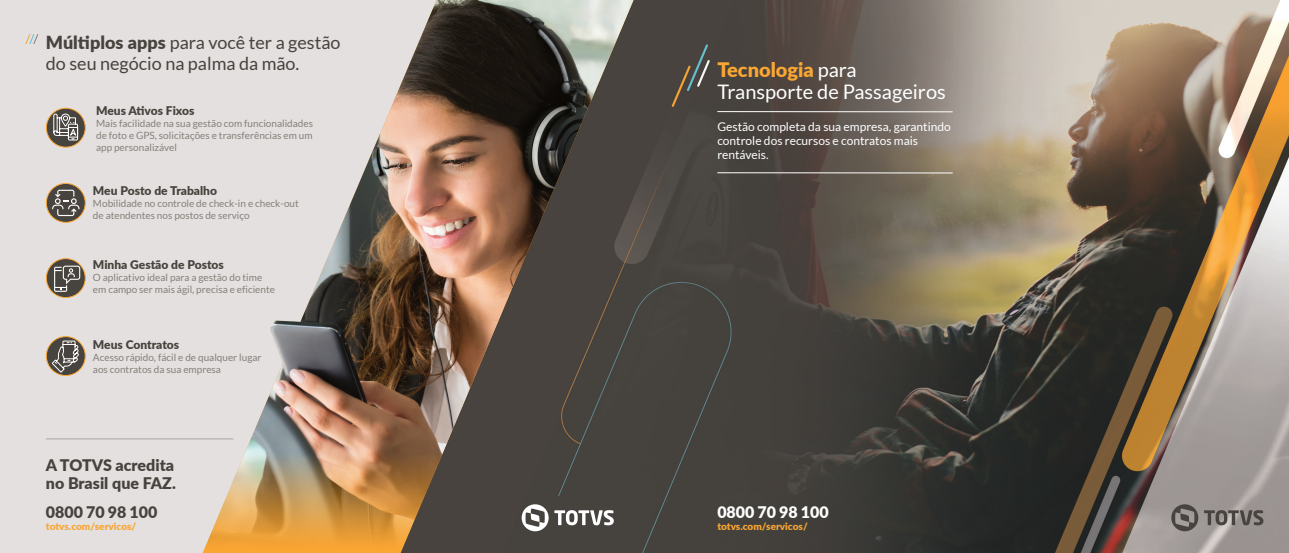
<style>
.page{position:relative;width:1289px;height:553px;background:#fff}
.page>*{position:absolute;margin:0;border:0;box-sizing:border-box;transform-origin:0 0}
.t1{font:20px/22px "Lato";color:#fff}
.t2{font:18px/21px "Lato";color:#47433e}
.t3{font:900 16px/18px "Lato";color:#47433e}
.t4{font:900 16px "Lato";color:#fff}
.t5{font:12px/14px "Lato";color:#fff}
.t6{font:900 12px "Lato";color:#47433e}
.t7{font:10px/12px "Lato";color:#87807a}
.t8{font:900 10px "Lato";color:#faa633}
.s1{font-weight:900}
.s2{font-weight:900;color:#faa633}
</style>
<div class="page">
<img style="left:0;top:0;width:1289px;height:553px">
<img style="left:443px;top:0;width:190px;height:553px">
<img style="left:179px;top:0;width:264px;height:553px">
<hr style="left:717px;top:111px;width:235px;height:1px;background:#fff">
<hr style="left:717px;top:172px;width:235px;height:1px;background:#fff">
<svg style="left:1204px;top:510px;width:59px;height:15px"></svg>
<svg style="left:1171px;top:504px;width:27px;height:27px"></svg>
<svg style="left:522px;top:504px;width:92px;height:27px"></svg>
<hr style="left:46px;top:439px;width:187px;height:1px;background:#aca5a3">
<svg style="left:25px;top:34px;width:13px;height:10px"></svg>
<svg style="left:46px;top:259px;width:39px;height:38px"></svg>
<div style="left:46px;top:258px;width:40px;height:40px;border:1px solid #faa633;border-radius:50%"></div>
<svg style="left:46px;top:336px;width:39px;height:39px"></svg>
<div style="left:46px;top:336px;width:40px;height:40px;border:1px solid #faa633;border-radius:50%"></div>
<svg style="left:46px;top:183px;width:39px;height:39px"></svg>
<div style="left:46px;top:183px;width:40px;height:40px;border:1px solid #faa633;border-radius:50%"></div>
<svg style="left:46px;top:108px;width:39px;height:39px"></svg>
<div style="left:46px;top:108px;width:40px;height:40px;border:1px solid #faa633;border-radius:50%"></div>
<svg style="left:52px;top:190px;width:28px;height:26px"></svg>
<svg style="left:54px;top:266px;width:26px;height:26px"></svg>
<svg style="left:53px;top:113px;width:26px;height:28px"></svg>
<svg style="left:51px;top:340px;width:29px;height:33px"></svg>
<h2 class="t2" style="left:46px;top:31px;width:296px"><span class="s1">Múltiplos apps</span> para você ter a gestão do seu negócio na palma da mão.</h2>
<p class="t6" style="left:96px;top:101px;width:100px">Meus Ativos Fixos</p>
<p class="t7" style="left:96px;top:117px;width:218px;text-align:justify">Mais facilidade na sua gestão com funcionalidades de foto e GPS, solicitações e transferências em um app personalizável</p>
<p class="t6" style="left:93px;top:181px;width:126px">Meu Posto de Trabalho</p>
<p class="t7" style="left:93px;top:197px;width:207px">Mobilidade no controle de check-in e check-out de atendentes nos postos de serviço</p>
<p class="t6" style="left:93px;top:256px;width:132px">Minha Gestão de Postos</p>
<p class="t7" style="left:93px;top:271px;width:184px">O aplicativo ideal para a gestão do time em campo ser mais ágil, precisa e eficiente</p>
<p class="t6" style="left:93px;top:335px;width:88px">Meus Contratos</p>
<p class="t7" style="left:93px;top:351px;width:170px">Acesso rápido, fácil e de qualquer lugar aos contratos da sua empresa</p>
<h3 class="t3" style="left:46px;top:455px;width:131px">A TOTVS acredita no Brasil que FAZ.</h3>
<h3 class="t3" style="left:46px;top:502px;width:113px">0800 70 98 100</h3>
<p class="t8" style="left:46px;top:519px;width:92px">totvs.com/servicos/</p>
<h1 class="t1" style="left:717px;top:58px;width:230px"><span class="s2">Tecnologia</span> para<br>Transporte de Passageiros</h1>
<p class="t5" style="left:717px;top:119px;width:235px">Gestão completa da sua empresa, garantindo controle dos recursos e contratos mais rentáveis.</p>
<h3 class="t4" style="left:717px;top:500px;width:113px">0800 70 98 100</h3>
<p class="t8" style="left:717px;top:519px;width:92px">totvs.com/servicos/</p>
</div>
